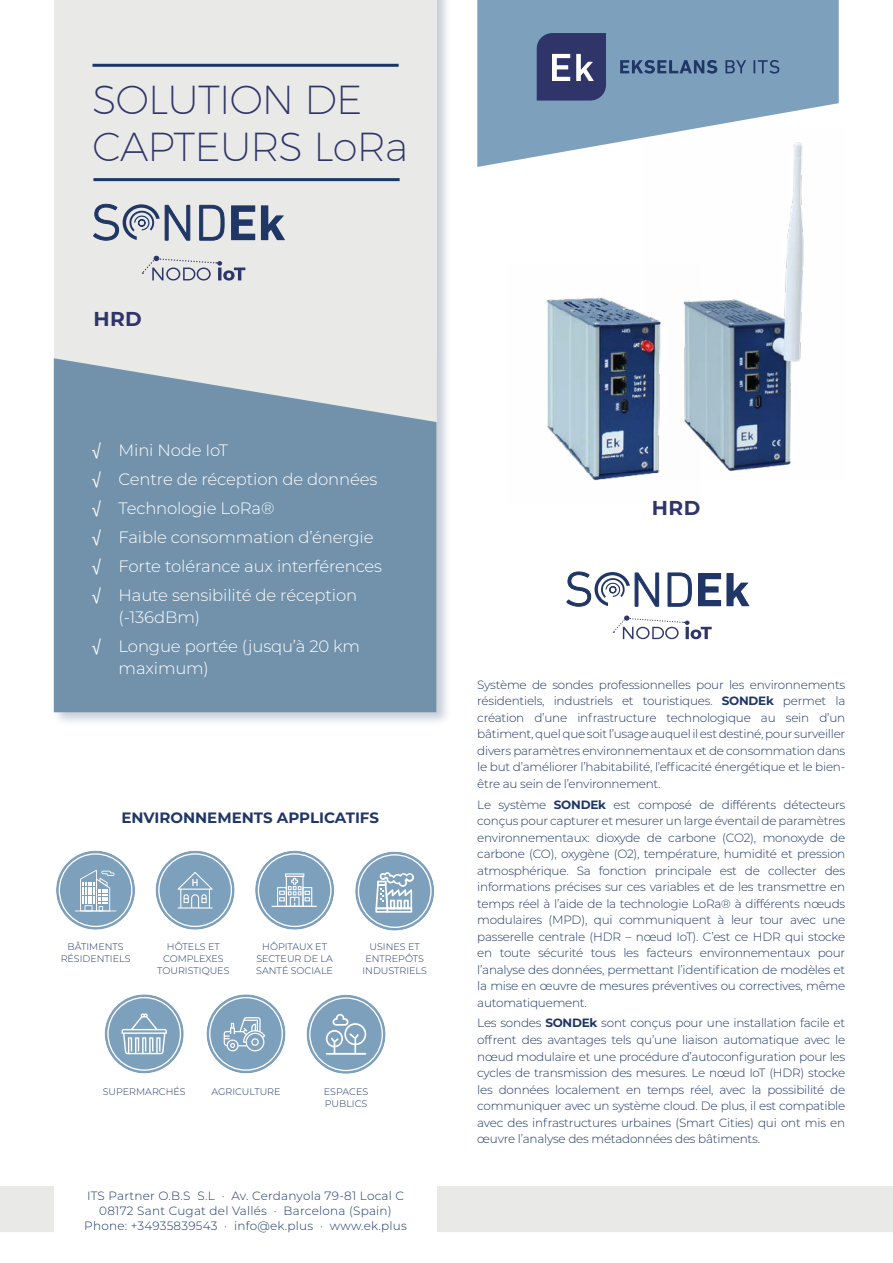
<style>
.page{position:relative;width:893px;height:1263px;background:#fff}
.page>*{position:absolute;margin:0;border:0;box-sizing:border-box;transform-origin:0 0}
.t1{font:200 40.5px/46.5px "Montserrat";letter-spacing:-.02em;color:#303568}
.t2{font:700 20.1px "Montserrat";letter-spacing:.02em;color:#303568}
.t3{font:300 16.5px/28.8px "Montserrat";letter-spacing:-.01em;color:#fff}
.t4{font:700 15px "Montserrat";color:#1f3666}
.t5{font:300 12px/16.5px "Montserrat";letter-spacing:-.02em;color:#1f3666;text-align:justify}
.t6{font:300 12px/15px "Montserrat";letter-spacing:.02em;color:#1a3667;text-align:center}
.t7{font:300 9.6px/11.7px "Montserrat";color:#1f3666;text-align:center}
.s1{font-family:"Helvetica Neue LT Std";font-weight:400}
.s2{font-weight:700}
</style>
<div class="page">
<img style="left:546px;top:297px;width:98px;height:184px">
<img style="left:644px;top:167px;width:160px;height:308px">
<div style="left:52px;top:0;width:399px;height:726px;background:#1f3666;opacity:.25"></div>
<div style="left:54px;top:0;width:383px;height:712px;background:#e9e9e7"></div>
<svg style="left:54px;top:358px;width:382px;height:354px;background:#7c99b0"></svg>
<hr style="left:92px;top:64px;width:307px;height:3px;background:#1a3667">
<hr style="left:93px;top:178px;width:307px;height:3px;background:#1a3667">
<svg style="left:477px;top:0;width:362px;height:167px;fill:#7da0bd"></svg>
<svg style="left:537px;top:33px;width:69px;height:68px;background:#484e7c"></svg>
<svg style="left:620px;top:60px;width:97px;height:14px"></svg>
<svg style="left:725px;top:60px;width:21px;height:13px"></svg>
<svg style="left:753px;top:60px;width:26px;height:14px"></svg>
<div style="left:0;top:1186px;width:54px;height:46px;background:#e9e9e7"></div>
<div style="left:437px;top:1186px;width:456px;height:46px;background:#e9e9e7"></div>
<svg style="left:199px;top:205px;width:25px;height:36px"></svg>
<svg style="left:231px;top:205px;width:24px;height:35px"></svg>
<svg style="left:261px;top:205px;width:24px;height:35px"></svg>
<svg style="left:93px;top:204px;width:97px;height:37px;background:#a7afbd"></svg>
<svg style="left:141px;top:256px;width:104px;height:25px;background:#c5c6cf"></svg>
<svg style="left:668px;top:573px;width:24px;height:34px"></svg>
<svg style="left:698px;top:573px;width:51px;height:33px"></svg>
<svg style="left:567px;top:572px;width:92px;height:35px"></svg>
<svg style="left:612px;top:615px;width:100px;height:24px"></svg>
<svg style="left:105px;top:994px;width:79px;height:79px;background:#89a8c3"></svg>
<div style="left:101px;top:990px;width:87px;height:87px;border:4px solid #fff;border-radius:50%"></div>
<div style="left:107px;top:997px;width:74px;height:74px;border:1px solid #fff;border-radius:50%"></div>
<div style="left:206px;top:994px;width:80px;height:79px;background:#7da0bd;border-radius:50%"></div>
<div style="left:203px;top:990px;width:86px;height:87px;border:4px solid #fff;border-radius:50%"></div>
<div style="left:209px;top:997px;width:74px;height:74px;border:1px solid #fff;border-radius:50%"></div>
<div style="left:307px;top:995px;width:79px;height:79px;background:#7da0bd;border-radius:50%"></div>
<div style="left:303px;top:991px;width:87px;height:87px;border:4px solid #fff;border-radius:50%"></div>
<div style="left:309px;top:997px;width:74px;height:74px;border:1px solid #fff;border-radius:50%"></div>
<svg style="left:122px;top:1013px;width:45px;height:41px;background:#a0bacf"></svg>
<svg style="left:224px;top:1017px;width:41px;height:34px"></svg>
<div style="left:56px;top:851px;width:79px;height:79px;background:#7da0bd;border-radius:50%"></div>
<div style="left:52px;top:847px;width:87px;height:87px;border:4px solid #fff;border-radius:50%"></div>
<div style="left:59px;top:853px;width:73px;height:74px;border:1px solid #fff;border-radius:50%"></div>
<div style="left:355px;top:851px;width:79px;height:80px;background:#7da0bd;border-radius:50%"></div>
<div style="left:351px;top:848px;width:87px;height:86px;border:4px solid #fff;border-radius:50%"></div>
<div style="left:358px;top:854px;width:74px;height:74px;border:1px solid #fff;border-radius:50%"></div>
<div style="left:156px;top:851px;width:79px;height:79px;background:#7da0bd;border-radius:50%"></div>
<div style="left:152px;top:847px;width:87px;height:87px;border:4px solid #fff;border-radius:50%"></div>
<div style="left:158px;top:853px;width:74px;height:74px;border:1px solid #fff;border-radius:50%"></div>
<div style="left:255px;top:851px;width:79px;height:79px;background:#7da0bd;border-radius:50%"></div>
<div style="left:251px;top:847px;width:87px;height:87px;border:4px solid #fff;border-radius:50%"></div>
<div style="left:258px;top:853px;width:74px;height:74px;border:1px solid #fff;border-radius:50%"></div>
<svg style="left:178px;top:872px;width:35px;height:36px"></svg>
<hr style="left:285px;top:873px;width:19px;height:4px;background:#c4d4e1">
<svg style="left:277px;top:874px;width:35px;height:32px"></svg>
<hr style="left:272px;top:906px;width:45px;height:1px;background:#fff">
<hr style="left:75px;top:910px;width:41px;height:1px;background:#fff">
<svg style="left:80px;top:870px;width:35px;height:41px"></svg>
<svg style="left:375px;top:872px;width:39px;height:41px"></svg>
<svg style="left:326px;top:1014px;width:40px;height:41px"></svg>
<h1 class="t1" style="left:92px;top:76px;width:317px">SOLUTION DE<br>CAPTEURS LoRa</h1>
<h2 class="t2" style="left:93px;top:304px;width:50px">HRD</h2>
<h3 class="t3" style="left:92px;top:435px;width:292px"><span class="s1">√</span> Mini Node IoT<br><span class="s1">√</span> Centre de réception de données <span class="s1">√</span> Technologie LoRa®<br><span class="s1">√</span> Faible consommation d’énergie <span class="s1">√</span> Forte tolérance aux interférences <span class="s1">√</span> Haute sensibilité de réception</h3>
<h3 class="t3" style="left:92px;top:602px;width:270px;text-indent:27px">(-136dBm)<br><span class="s1">√</span> Longue portée (jusqu’à 20 km</h3>
<h3 class="t3" style="left:119px;top:654px;width:92px">maximum)</h3>
<p class="t4" style="left:121px;top:806px;width:259px">ENVIRONNEMENTS APPLICATIFS</p>
<p class="t7" style="left:256px;top:941px;width:78px">HÔPITAUX ET<br>SECTEUR DE LA<br>SANTÉ SOCIALE</p>
<p class="t7" style="left:61px;top:941px;width:71px">BÂTIMENTS<br>RÉSIDENTIELS</p>
<p class="t7" style="left:157px;top:941px;width:74px">HÔTELS ET<br>COMPLEXES<br>TOURISTIQUES</p>
<p class="t7" style="left:362px;top:941px;width:66px">USINES ET<br>ENTREPÔTS<br>INDUSTRIELS</p>
<p class="t7" style="left:103px;top:1085px;width:84px">SUPERMARCHÉS</p>
<p class="t7" style="left:211px;top:1085px;width:71px">AGRICULTURE</p>
<p class="t7" style="left:324px;top:1085px;width:46px;text-align:left">ESPACES<br>PUBLICS</p>
<p class="t6" style="left:84px;top:1187px;width:324px">ITS Partner O.B.S S.L · Av. Cerdanyola 79-81 Local C<br>08172 Sant Cugat del Vallés · Barcelona (Spain)<br>Phone: +34935839543 · info@ek.plus · www.ek.plus</p>
<h2 class="t2" style="left:652px;top:493px;width:50px">HRD</h2>
<p class="t5" style="left:477px;top:676px;width:369px">Système de sondes professionnelles pour les environnements résidentiels, industriels et touristiques. <span class="s2">SONDEk</span> permet la création d’une infrastructure technologique au sein d’un bâtiment, quel que soit l’usage auquel il est destiné, pour surveiller divers paramètres environnementaux et de consommation dans le but d’améliorer l’habitabilité, l’efficacité énergétique et le bien&shy;être au sein de l’environnement.</p>
<p class="t5" style="left:477px;top:796px;width:370px">Le système <span class="s2">SONDEk</span> est composé de différents détecteurs conçus pour capturer et mesurer un large éventail de paramètres environnementaux: dioxyde de carbone (CO2), monoxyde de carbone (CO), oxygène (O2), température, humidité et pression atmosphérique. Sa fonction principale est de collecter des informations précises sur ces variables et de les transmettre en temps réel à l’aide de la technologie LoRa® à différents nœuds modulaires (MPD), qui communiquent à leur tour avec une passerelle centrale (HDR – nœud IoT). C’est ce HDR qui stocke en toute sécurité tous les facteurs environnementaux pour l’analyse des données, permettant l’identification de modèles et la mise en œuvre de mesures préventives ou correctives, même automatiquement.</p>
<p class="t5" style="left:477px;top:1014px;width:369px">Les sondes <span class="s2">SONDEk</span> sont conçus pour une installation facile et offrent des avantages tels qu’une liaison automatique avec le nœud modulaire et une procédure d’autoconfiguration pour les cycles de transmission des mesures. Le nœud IoT (HDR) stocke les données localement en temps réel, avec la possibilité de communiquer avec un système cloud. De plus, il est compatible avec des infrastructures urbaines (Smart Cities) qui ont mis en œuvre l’analyse des métadonnées des bâtiments.</p>
</div>
